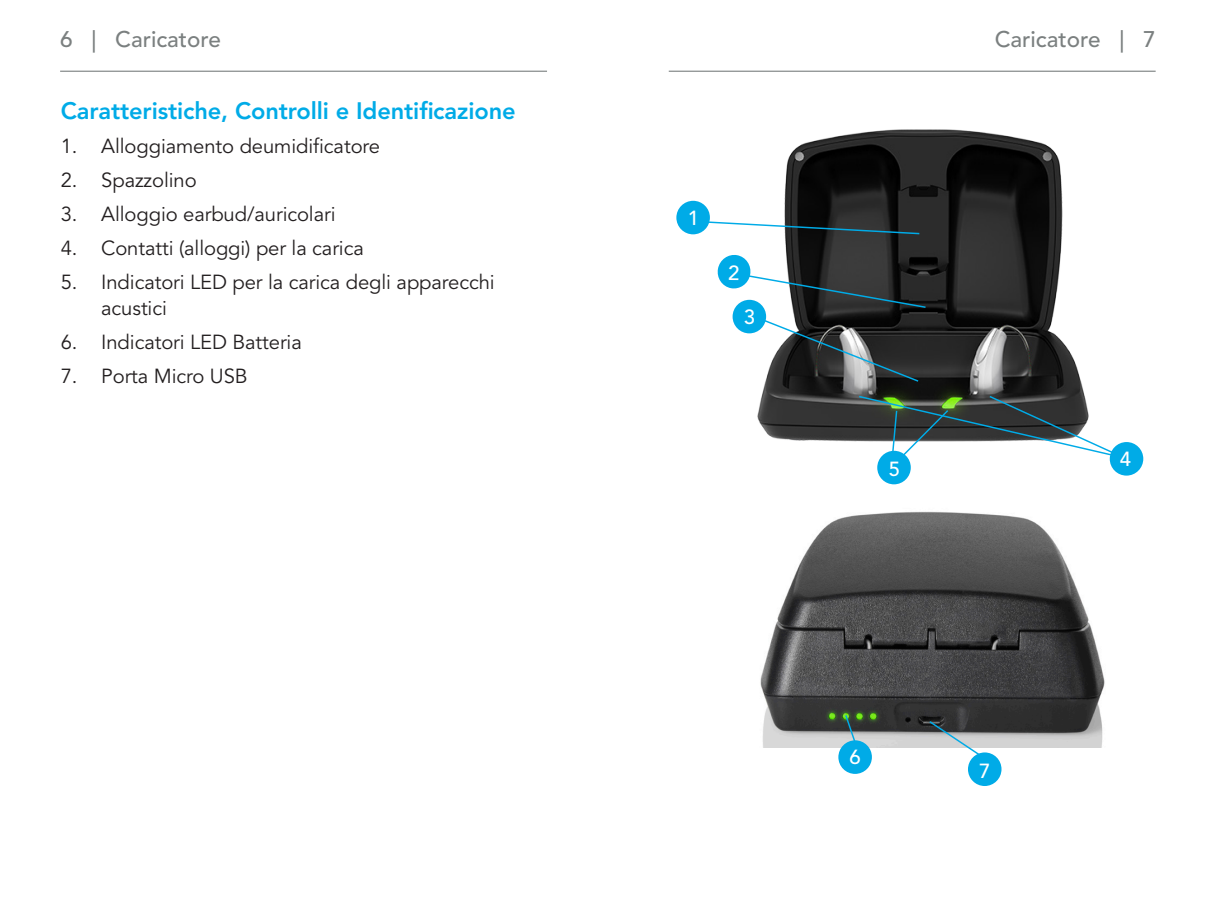
<style>
.page{position:relative;width:1215px;height:912px;background:#fff}
.page>*{position:absolute;margin:0;border:0;box-sizing:border-box;transform-origin:0 0}
._3a__Blue_Subs{font:23.62px "Avenir LT SLI Std Heavy";letter-spacing:-.005em;color:#00abe7}
._8__left_page_header{font:22.5px "Avenir LT SLI Std Medium";color:#7b8080}
._9__right_page_heade{font:22.5px "Avenir LT SLI Std Medium";color:#7b8080}
.t1{font:20.25px/25.9px "Avenir LT SLI Std Book";letter-spacing:-.005em;color:#231f20}
.Callout_Numbers{font:20.25px "Avenir LT SLI Std Medium";color:#fff}
</style>
<div class="page">
<hr style="left:60px;top:71px;width:487px;height:1px;background:#7b8080">
<hr style="left:669px;top:71px;width:487px;height:1px;background:#7b8080">
<img style="left:757px;top:129px;width:327px;height:346px">
<img style="left:760px;top:511px;width:345px;height:236px">
<svg style="left:928px;top:719px;width:58px;height:37px"></svg>
<svg style="left:844px;top:713px;width:16px;height:31px"></svg>
<svg style="left:857px;top:394px;width:281px;height:77px"></svg>
<div style="left:1110px;top:442px;width:33px;height:33px;background:#00abe7;border-radius:50%"></div>
<div style="left:877px;top:450px;width:34px;height:34px;background:#00abe7;border-radius:50%"></div>
<svg style="left:687px;top:168px;width:241px;height:215px"></svg>
<div style="left:676px;top:201px;width:34px;height:33px;background:#00abe7;border-radius:50%"></div>
<div style="left:838px;top:740px;width:34px;height:33px;background:#00abe7;border-radius:50%"></div>
<div style="left:968px;top:752px;width:34px;height:33px;background:#00abe7;border-radius:50%"></div>
<p class="_8__left_page_header" style="left:60px;top:27px;width:162px">6 | Caricatore</p>
<p class="_9__right_page_heade" style="left:995px;top:27px;width:162px">Caricatore | 7</p>
<p class="_3a__Blue_Subs" style="left:61px;top:97px;width:456px">Caratteristiche, Controlli e Identificazione</p>
<p class="t1" style="left:61px;top:134px;width:321px">1. Alloggiamento deumidificatore</p>
<p class="t1" style="left:61px;top:168px;width:137px">2. Spazzolino</p>
<p class="t1" style="left:61px;top:202px;width:276px">3. Alloggio earbud/auricolari</p>
<p class="t1" style="left:61px;top:236px;width:305px">4. Contatti (alloggi) per la carica</p>
<p class="t1" style="left:101px;top:270px;width:395px;text-indent:-40px">5. Indicatori LED per la carica degli apparecchi acustici</p>
<p class="t1" style="left:61px;top:329px;width:243px">6. Indicatori LED Batteria</p>
<p class="t1" style="left:61px;top:363px;width:188px">7. Porta Micro USB</p>
<p class="Callout_Numbers" style="left:688px;top:207px;width:13px">1</p>
<p class="Callout_Numbers" style="left:728px;top:261px;width:13px">2</p>
<p class="Callout_Numbers" style="left:744px;top:305px;width:13px">3</p>
<p class="Callout_Numbers" style="left:889px;top:457px;width:13px">5</p>
<p class="Callout_Numbers" style="left:850px;top:745px;width:13px">6</p>
<p class="Callout_Numbers" style="left:979px;top:759px;width:13px">7</p>
<p class="Callout_Numbers" style="left:1120px;top:447px;width:13px">4</p>
</div>
